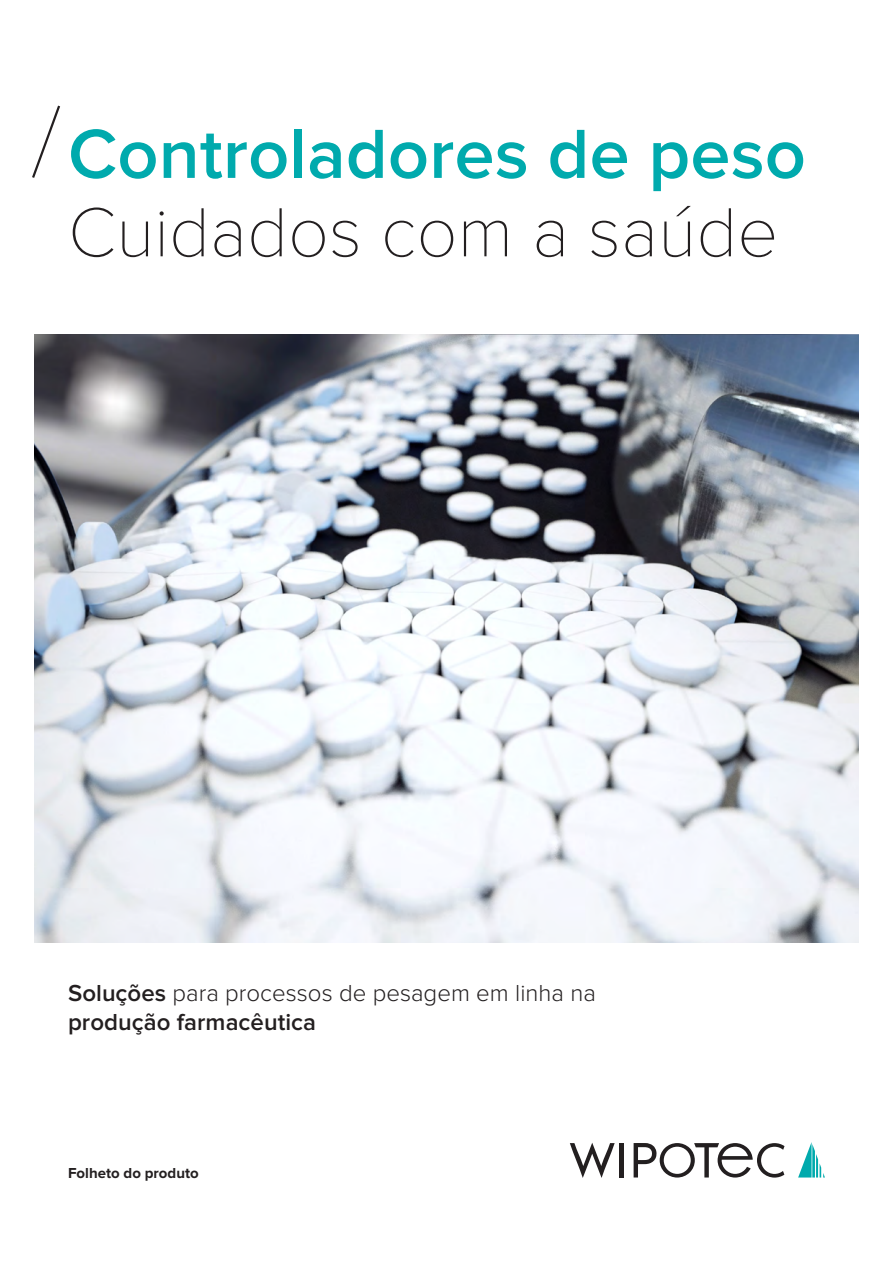
<style>
.page{position:relative;width:893px;height:1263px;background:#fff}
.page>*{position:absolute;margin:0;border:0;box-sizing:border-box;transform-origin:0 0}
.t1{font:600 72px "Proxima Nova";color:#00aaad}
.t2{font:100 72px "Proxima Nova T";color:#231f20}
.t3{font:300 24px/28.8px "Proxima Nova";color:#231f20}
.t4{font:700 15px "Proxima Nova";color:#231f20}
.s1{font-weight:600}
</style>
<div class="page">
<img style="left:34px;top:335px;width:825px;height:608px">
<svg style="left:798px;top:1142px;width:27px;height:35px"></svg>
<svg style="left:634px;top:1143px;width:150px;height:34px"></svg>
<hr style="left:620px;top:1143px;width:4px;height:34px;background:#231f20">
<svg style="left:570px;top:1143px;width:45px;height:35px"></svg>
<svg style="left:32px;top:105px;width:29px;height:73px"></svg>
<h1 class="t1" style="left:68px;top:121px;width:739px">Controladores de peso</h1>
<h1 class="t2" style="left:68px;top:179px;width:712px">Cuidados com a saúde</h1>
<p class="t3" style="left:68px;top:980px;width:529px"><span class="s1">Soluções</span> para processos de pesagem em linha na <span class="s1">produção farmacêutica</span></p>
<p class="t4" style="left:68px;top:1166px;width:132px">Folheto do produto</p>
</div>
